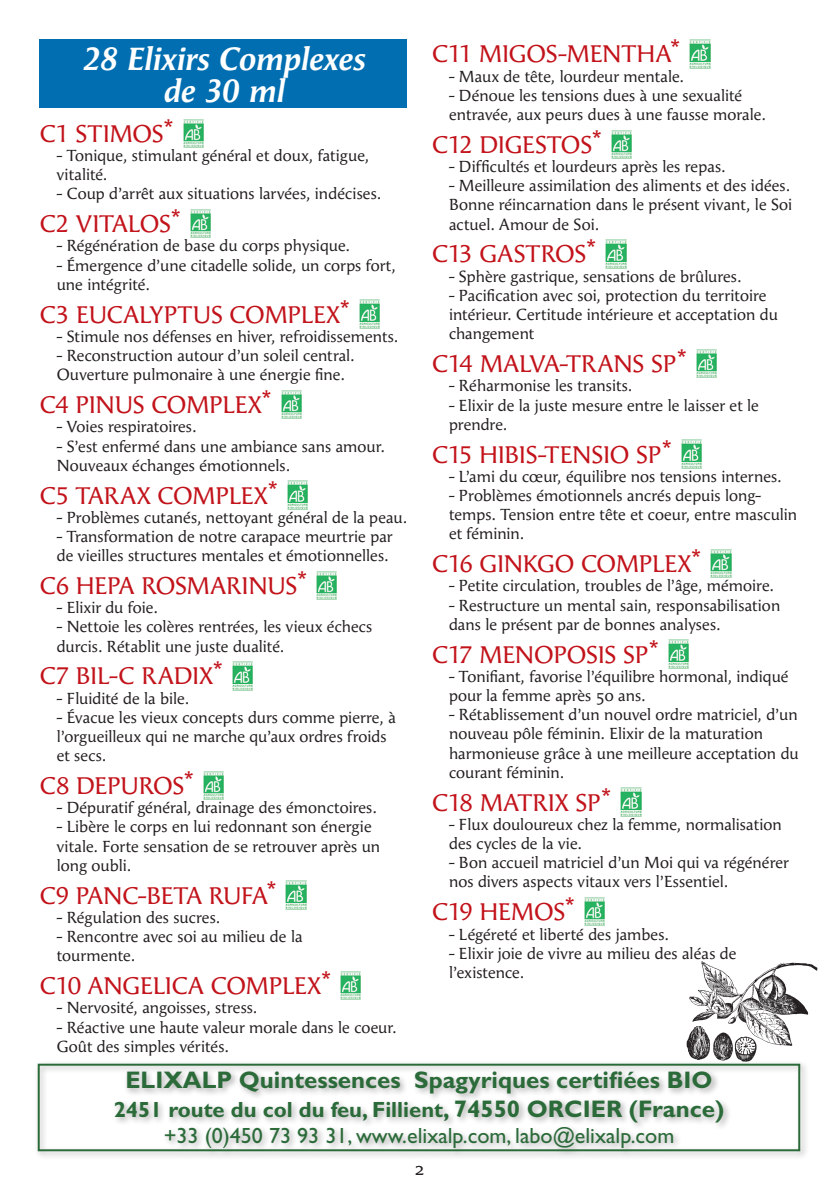
<style>
.page{position:relative;width:840px;height:1191px;background:#fff}
.page>*{position:absolute;margin:0;border:0;box-sizing:border-box;transform-origin:0 0}
.t1{font:italic 700 32px/32px "Angie";letter-spacing:-.015em;color:#fff;text-align:center}
.t2{font:24px "Angie Small Caps";letter-spacing:-.015em;color:#c2121a}
.t3{font:700 24px "Gill Sans Std";color:#2b6a39}
.t4{font:22px/26.4px "Gill Sans Std";color:#2b6a39;text-align:center}
.t5{font:18px "Angie";color:#231f20}
.t6{font:16px/19.2px "Angie";letter-spacing:.005em;color:#231f20}
.s1{font-weight:700}
.s2{font-weight:700;font-size:24px}
</style>
<div class="page">
<img style="left:183px;top:119px;width:20px;height:28px">
<img style="left:190px;top:209px;width:20px;height:29px">
<img style="left:359px;top:300px;width:20px;height:28px">
<img style="left:281px;top:390px;width:20px;height:29px">
<img style="left:287px;top:481px;width:20px;height:28px">
<img style="left:316px;top:571px;width:21px;height:28px">
<img style="left:232px;top:661px;width:20px;height:29px">
<img style="left:203px;top:771px;width:21px;height:28px">
<img style="left:286px;top:881px;width:20px;height:28px">
<img style="left:340px;top:971px;width:21px;height:28px">
<img style="left:689px;top:40px;width:20px;height:28px">
<img style="left:611px;top:130px;width:20px;height:28px">
<img style="left:605px;top:240px;width:20px;height:28px">
<img style="left:696px;top:349px;width:20px;height:29px">
<img style="left:681px;top:440px;width:20px;height:28px">
<img style="left:710px;top:549px;width:20px;height:29px">
<img style="left:668px;top:640px;width:20px;height:28px">
<img style="left:620px;top:788px;width:20px;height:28px">
<img style="left:584px;top:897px;width:20px;height:29px">
<div style="left:40px;top:40px;width:367px;height:68px;background:#006eb0"></div>
<img style="left:686px;top:961px;width:131px;height:99px">
<div style="left:34px;top:1060px;width:774px;height:100px;background:#231f20;opacity:.36"></div>
<div style="left:38px;top:1063px;width:761px;height:88px;border:2px solid #2b6a39"></div>
<h1 class="t1" style="left:82px;top:44px;width:284px">28 Elixirs Complexes de 30 ml</h1>
<h2 class="t2" style="left:40px;top:121px;width:136px">C1 STIMOS*</h2>
<p class="t6" style="left:57px;top:146px;width:314px">- Tonique, stimulant général et doux, fatigue, vitalité.</p>
<p class="t6" style="left:57px;top:185px;width:326px">- Coup d’arrêt aux situations larvées, indécises.</p>
<h2 class="t2" style="left:40px;top:211px;width:143px">C2 VITALOS*</h2>
<p class="t6" style="left:57px;top:237px;width:294px">- Régénération de base du corps physique.</p>
<p class="t6" style="left:57px;top:256px;width:340px">- Émergence d’une citadelle solide, un corps fort, une intégrité.</p>
<h2 class="t2" style="left:40px;top:302px;width:312px">C3 EUCALYPTUS COMPLEX*</h2>
<p class="t6" style="left:57px;top:327px;width:343px">- Stimule nos défenses en hiver, refroidissements.</p>
<p class="t6" style="left:57px;top:346px;width:299px">- Reconstruction autour d’un soleil central.<br>Ouverture pulmonaire à une énergie fine.</p>
<h2 class="t2" style="left:40px;top:392px;width:234px">C4 PINUS COMPLEX*</h2>
<p class="t6" style="left:57px;top:418px;width:141px">- Voies respiratoires.</p>
<p class="t6" style="left:57px;top:437px;width:329px">- S’est enfermé dans une ambiance sans amour.<br>Nouveaux échanges émotionnels.</p>
<h2 class="t2" style="left:40px;top:482px;width:240px">C5 TARAX COMPLEX*</h2>
<p class="t6" style="left:57px;top:508px;width:352px">- Problèmes cutanés, nettoyant général de la peau.</p>
<p class="t6" style="left:57px;top:527px;width:337px">- Transformation de notre carapace meurtrie par de vieilles structures mentales et émotionnelles.</p>
<h2 class="t2" style="left:40px;top:573px;width:269px">C6 HEPA ROSMARINUS*</h2>
<p class="t6" style="left:57px;top:598px;width:102px">- Elixir du foie.</p>
<p class="t6" style="left:57px;top:618px;width:317px">- Nettoie les colères rentrées, les vieux échecs durcis. Rétablit une juste dualité.</p>
<h2 class="t2" style="left:40px;top:663px;width:185px">C7 BIL-C RADIX*</h2>
<p class="t6" style="left:57px;top:689px;width:134px">- Fluidité de la bile.</p>
<p class="t6" style="left:57px;top:708px;width:340px">- Évacue les vieux concepts durs comme pierre, à l’orgueilleux qui ne marche qu’aux ordres froids et secs.</p>
<h2 class="t2" style="left:40px;top:773px;width:156px">C8 DEPUROS*</h2>
<p class="t6" style="left:57px;top:798px;width:321px">- Dépuratif général, drainage des émonctoires.</p>
<p class="t6" style="left:57px;top:818px;width:325px">- Libère le corps en lui redonnant son énergie vitale. Forte sensation de se retrouver après un long oubli.</p>
<h2 class="t2" style="left:40px;top:882px;width:239px">C9 PANC-BETA RUFA*</h2>
<p class="t6" style="left:57px;top:908px;width:165px">- Régulation des sucres.</p>
<p class="t6" style="left:57px;top:927px;width:247px">- Rencontre avec soi au milieu de la tourmente.</p>
<h2 class="t2" style="left:40px;top:973px;width:293px">C10 ANGELICA COMPLEX*</h2>
<p class="t6" style="left:57px;top:998px;width:202px">- Nervosité, angoisses, stress.</p>
<p class="t6" style="left:57px;top:1018px;width:341px">- Réactive une haute valeur morale dans le coeur.<br>Goût des simples vérités.</p>
<h2 class="t2" style="left:432px;top:41px;width:250px">C11 MIGOS-MENTHA*</h2>
<p class="t6" style="left:449px;top:67px;width:236px">- Maux de tête, lourdeur mentale.</p>
<p class="t6" style="left:449px;top:86px;width:318px">- Dénoue les tensions dues à une sexualité entravée, aux peurs dues à une fausse morale.</p>
<h2 class="t2" style="left:432px;top:132px;width:172px">C12 DIGESTOS*</h2>
<p class="t6" style="left:449px;top:157px;width:278px">- Difficultés et lourdeurs après les repas.</p>
<p class="t6" style="left:449px;top:177px;width:344px">- Meilleure assimilation des aliments et des idées.<br>Bonne réincarnation dans le présent vivant, le Soi actuel. Amour de Soi.</p>
<h2 class="t2" style="left:432px;top:241px;width:166px">C13 GASTROS*</h2>
<p class="t6" style="left:449px;top:267px;width:294px">- Sphère gastrique, sensations de brûlures.</p>
<p class="t6" style="left:449px;top:286px;width:330px">- Pacification avec soi, protection du territoire intérieur. Certitude intérieure et acceptation du changement</p>
<h2 class="t2" style="left:432px;top:351px;width:257px">C14 MALVA-TRANS SP*</h2>
<p class="t6" style="left:449px;top:377px;width:185px">- Réharmonise les transits.</p>
<p class="t6" style="left:449px;top:396px;width:311px">- Elixir de la juste mesure entre le laisser et le prendre.</p>
<h2 class="t2" style="left:432px;top:441px;width:242px">C15 HIBIS-TENSIO SP*</h2>
<p class="t6" style="left:449px;top:467px;width:334px">- L’ami du cœur, équilibre nos tensions internes.</p>
<p class="t6" style="left:449px;top:486px;width:349px">- Problèmes émotionnels ancrés depuis long&shy;temps. Tension entre tête et coeur, entre masculin et féminin.</p>
<h2 class="t2" style="left:432px;top:551px;width:271px">C16 GINKGO COMPLEX*</h2>
<p class="t6" style="left:449px;top:577px;width:326px">- Petite circulation, troubles de l’âge, mémoire.</p>
<p class="t6" style="left:449px;top:596px;width:332px">- Restructure un mental sain, responsabilisation dans le présent par de bonnes analyses.</p>
<h2 class="t2" style="left:432px;top:641px;width:229px">C17 MENOPOSIS SP*</h2>
<p class="t6" style="left:449px;top:667px;width:341px">- Tonifiant, favorise l’équilibre hormonal, indiqué pour la femme après 50 ans.</p>
<p class="t6" style="left:449px;top:705px;width:351px">- Rétablissement d’un nouvel ordre matriciel, d’un nouveau pôle féminin. Elixir de la maturation harmonieuse grâce à une meilleure acceptation du courant féminin.</p>
<h2 class="t2" style="left:432px;top:789px;width:181px">C18 MATRIX SP*</h2>
<p class="t6" style="left:449px;top:815px;width:334px">- Flux douloureux chez la femme, normalisation des cycles de la vie.</p>
<p class="t6" style="left:449px;top:853px;width:341px">- Bon accueil matriciel d’un Moi qui va régénérer nos divers aspects vitaux vers l’Essentiel.</p>
<h2 class="t2" style="left:432px;top:899px;width:145px">C19 HEMOS*</h2>
<p class="t6" style="left:449px;top:925px;width:221px">- Légéreté et liberté des jambes.</p>
<p class="t6" style="left:449px;top:944px;width:289px">- Elixir joie de vivre au milieu des aléas de l’existence.</p>
<h2 class="t3" style="left:125px;top:1065px;width:588px">ELIXALP Quintessences Spagyriques certifiées BIO</h2>
<h3 class="t4" style="left:114px;top:1096px;width:611px"><span class="s1">2451 route du col du feu, Fillient</span><span class="s2">, 74550 ORCIER (France) </span>+33 (0)450 73 93 31, www.elixalp.com, labo@elixalp.com</h3>
<p class="t5" style="left:414px;top:1159px;width:12px">2</p>
</div>
